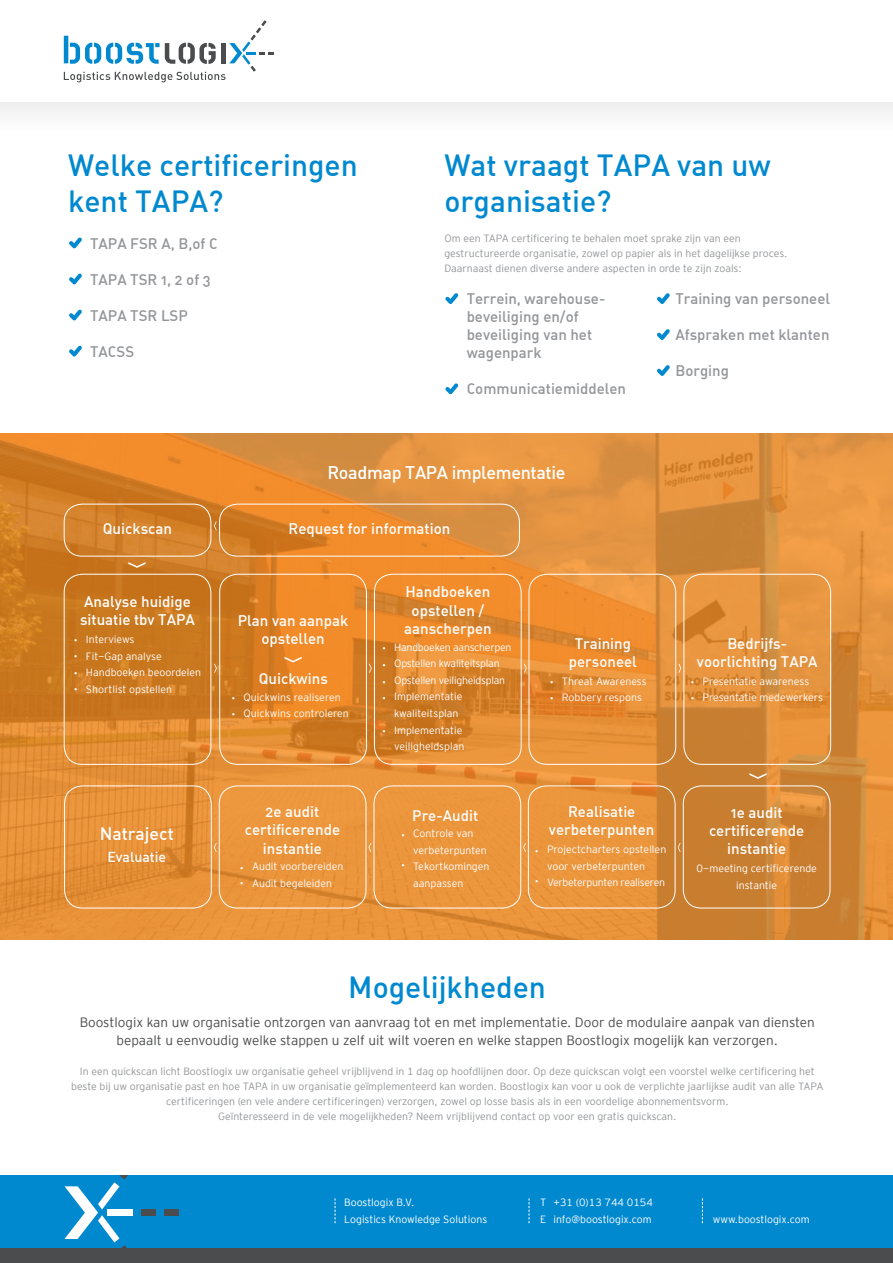
<style>
.page{position:relative;width:893px;height:1263px;background:#fff}
.page>*{position:absolute;margin:0;border:0;box-sizing:border-box;transform-origin:0 0}
.t1{font:30px/36px "DIN Medium Alternate";color:#0089cf}
.t2{font:18px "DIN Medium Alternate";letter-spacing:-.02em;color:#fff}
.t3{font:17.7px "DIN Medium Alternate";color:#fff}
.t4{font:15px/18.1px "DIN Medium Alternate";color:#fff;text-align:center}
.t5{font:15px/18px "DIN Medium Alternate";color:#939598}
.t6{font:14.1px "DIN Medium Alternate";color:#fff}
.t7{font:13.5px/18px "Interstate Mono Lgt";color:#4b4c4d;text-align:center}
.t8{font:10.5px/15px "Interstate Mono Lgt";color:#939598;text-align:center}
.t9{font:10.5px/16.6px "Interstate Mono Lgt";color:#fff}
.t10{font:10.5px/16.6px "Interstate Mono Lgt";letter-spacing:-.025em;color:#fff}
.t11{font:10.5px/16.6px "Interstate Mono Lgt";letter-spacing:-.02em;color:#fff}
</style>
<div class="page">
<div style="left:0;top:1176px;width:893px;height:87px;background:#0089cf"></div>
<div style="left:0;top:1249px;width:893px;height:14px;background:#4b4c4d"></div>
<svg style="left:335px;top:1198px;width:1px;height:25px"></svg>
<svg style="left:529px;top:1198px;width:1px;height:25px"></svg>
<svg style="left:702px;top:1198px;width:1px;height:25px"></svg>
<div style="left:141px;top:1209px;width:15px;height:6px;background:#4b4c4d"></div>
<div style="left:164px;top:1209px;width:15px;height:6px;background:#4b4c4d"></div>
<svg style="left:64px;top:1176px;width:70px;height:73px"></svg>
<div style="left:0;top:102px;width:893px;height:28px;background:#f5f6f6"></div>
<svg style="left:64px;top:20px;width:209px;height:62px"></svg>
<img style="left:0;top:433px;width:893px;height:507px">
<svg style="left:69px;top:237px;width:13px;height:11px"></svg>
<svg style="left:69px;top:273px;width:13px;height:11px"></svg>
<svg style="left:69px;top:309px;width:13px;height:11px"></svg>
<svg style="left:69px;top:345px;width:13px;height:11px"></svg>
<svg style="left:445px;top:293px;width:13px;height:11px"></svg>
<svg style="left:657px;top:293px;width:13px;height:11px"></svg>
<svg style="left:657px;top:329px;width:13px;height:11px"></svg>
<svg style="left:657px;top:365px;width:13px;height:11px"></svg>
<svg style="left:445px;top:383px;width:13px;height:11px"></svg>
<div style="left:374px;top:574px;width:147px;height:190px;border:1px solid #fff;border-radius:18px"></div>
<div style="left:220px;top:574px;width:147px;height:190px;border:1px solid #fff;border-radius:18px"></div>
<div style="left:64px;top:574px;width:147px;height:190px;border:1px solid #fff;border-radius:18px"></div>
<div style="left:529px;top:574px;width:147px;height:190px;border:1px solid #fff;border-radius:18px"></div>
<div style="left:684px;top:574px;width:147px;height:190px;border:1px solid #fff;border-radius:18px"></div>
<svg style="left:214px;top:664px;width:3px;height:9px"></svg>
<svg style="left:369px;top:664px;width:3px;height:9px"></svg>
<svg style="left:524px;top:664px;width:3px;height:9px"></svg>
<svg style="left:678px;top:664px;width:3px;height:9px"></svg>
<svg style="left:749px;top:773px;width:18px;height:6px"></svg>
<div style="left:64px;top:504px;width:147px;height:52px;border:1px solid #fff;border-radius:18px"></div>
<svg style="left:128px;top:562px;width:18px;height:6px"></svg>
<svg style="left:284px;top:657px;width:18px;height:5px"></svg>
<div style="left:219px;top:504px;width:301px;height:52px;border:1px solid #fff;border-radius:18px"></div>
<svg style="left:214px;top:521px;width:3px;height:9px"></svg>
<div style="left:64px;top:786px;width:147px;height:122px;border:1px solid #fff;border-radius:18px"></div>
<div style="left:219px;top:786px;width:147px;height:122px;border:1px solid #fff;border-radius:18px"></div>
<div style="left:374px;top:786px;width:147px;height:122px;border:1px solid #fff;border-radius:18px"></div>
<div style="left:528px;top:786px;width:147px;height:122px;border:1px solid #fff;border-radius:18px"></div>
<svg style="left:368px;top:843px;width:3px;height:9px"></svg>
<svg style="left:214px;top:843px;width:3px;height:9px"></svg>
<svg style="left:523px;top:843px;width:3px;height:9px"></svg>
<svg style="left:678px;top:843px;width:3px;height:9px"></svg>
<div style="left:683px;top:786px;width:147px;height:122px;border:1px solid #fff;border-radius:18px"></div>
<h1 class="t1" style="left:68px;top:146px;width:291px">Welke certificeringen kent TAPA?</h1>
<h3 class="t5" style="left:90px;top:234px;width:129px">TAPA FSR A, B,of C</h3>
<h3 class="t5" style="left:90px;top:270px;width:122px">TAPA TSR 1, 2 of 3</h3>
<h3 class="t5" style="left:90px;top:306px;width:99px">TAPA TSR LSP</h3>
<h3 class="t5" style="left:90px;top:342px;width:46px">TACSS</h3>
<h1 class="t1" style="left:444px;top:146px;width:328px">Wat vraagt TAPA van uw organisatie?</h1>
<p class="t8" style="left:444px;top:230px;width:345px;text-align:left">Om een TAPA certificering te behalen moet sprake zijn van een gestructureerde organisatie, zowel op papier als in het dagelijkse proces.<br>Daarnaast dienen diverse andere aspecten in orde te zijn zoals:</p>
<h3 class="t5" style="left:467px;top:289px;width:140px">Terrein, warehouse&shy;beveiliging en/of beveiliging van het wagenpark</h3>
<h3 class="t5" style="left:467px;top:379px;width:161px">Communicatiemiddelen</h3>
<h3 class="t5" style="left:675px;top:289px;width:156px">Training van personeel</h3>
<h3 class="t5" style="left:675px;top:325px;width:156px">Afspraken met klanten</h3>
<h3 class="t5" style="left:675px;top:361px;width:55px">Borging</h3>
<h2 class="t2" style="left:327px;top:461px;width:240px">Roadmap TAPA implementatie</h2>
<h3 class="t4" style="left:103px;top:519px;width:71px">Quickscan</h3>
<h3 class="t4" style="left:289px;top:519px;width:163px">Request for information</h3>
<h3 class="t4" style="left:404px;top:582px;width:89px">Handboeken opstellen / aanscherpen</h3>
<h3 class="t4" style="left:80px;top:592px;width:117px;text-align:left">Analyse huidige situatie tbv TAPA</h3>
<p class="t9" style="left:86px;top:631px;width:117px">Interviews<br>Fit-Gap analyse<br>Handboeken beoordelen<br>Shortlist opstellen</p>
<h3 class="t4" style="left:238px;top:611px;width:112px">Plan van aanpak opstellen</h3>
<p class="t9" style="left:74px;top:632px;width:5px;text-align:justify">• • • •</p>
<p class="t10" style="left:394px;top:639px;width:119px">Handboeken aanscherpen<br>Opstellen kwaliteitsplan<br>Opstellen veiligheidsplan<br>Implementatie kwaliteitsplan<br>Implementatie veiligheidsplan</p>
<p class="t9" style="left:382px;top:640px;width:5px;text-align:justify">• • • •</p>
<p class="t9" style="left:382px;top:723px;width:5px">•</p>
<h3 class="t4" style="left:259px;top:669px;width:71px">Quickwins</h3>
<p class="t9" style="left:244px;top:688px;width:107px">Quickwins realiseren<br>Quickwins controleren</p>
<p class="t9" style="left:231px;top:691px;width:5px;line-height:15.1px">• •</p>
<h3 class="t3" style="left:100px;top:822px;width:76px">Natraject</h3>
<h3 class="t6" style="left:107px;top:848px;width:60px">Evaluatie</h3>
<h3 class="t4" style="left:266px;top:802px;width:55px">2e audit</h3>
<h3 class="t4" style="left:412px;top:806px;width:68px">Pre-Audit</h3>
<h3 class="t4" style="left:245px;top:820px;width:97px">certificerende instantie</h3>
<p class="t9" style="left:413px;top:825px;width:78px">Controle van verbeterpunten<br>Tekortkomingen aanpassen</p>
<p class="t9" style="left:401px;top:827px;width:5px">•</p>
<p class="t9" style="left:401px;top:857px;width:5px">•</p>
<p class="t9" style="left:252px;top:858px;width:93px">Audit voorbereiden<br>Audit begeleiden</p>
<p class="t9" style="left:240px;top:861px;width:5px;line-height:15.1px">• •</p>
<h3 class="t4" style="left:569px;top:634px;width:70px">Training personeel</h3>
<h3 class="t4" style="left:697px;top:634px;width:122px">Bedrijfs&shy;voorlichting TAPA</h3>
<p class="t9" style="left:550px;top:675px;width:5px;line-height:15.1px">• •</p>
<p class="t9" style="left:703px;top:672px;width:122px">Presentatie awareness<br>Presentatie medewerkers</p>
<p class="t9" style="left:562px;top:672px;width:86px">Threat Awareness<br>Robbery respons</p>
<p class="t9" style="left:690px;top:675px;width:5px;line-height:15.1px">• •</p>
<p class="t9" style="left:535px;top:843px;width:5px">•</p>
<p class="t9" style="left:535px;top:873px;width:5px">•</p>
<h3 class="t4" style="left:549px;top:802px;width:107px">Realisatie verbeterpunten</h3>
<p class="t11" style="left:547px;top:841px;width:121px">Projectcharters opstellen voor verbeterpunten<br>Verbeterpunten realiseren</p>
<h3 class="t4" style="left:709px;top:802px;width:97px">1e audit certificerende instantie</h3>
<p class="t9" style="left:696px;top:860px;width:122px;text-align:center">0-meeting certificerende instantie</p>
<h1 class="t1" style="left:348px;top:968px;width:199px">Mogelijkheden</h1>
<p class="t7" style="left:80px;top:1013px;width:737px">Boostlogix kan uw organisatie ontzorgen van aanvraag tot en met implementatie. Door de modulaire aanpak van diensten bepaalt u eenvoudig welke stappen u zelf uit wilt voeren en welke stappen Boostlogix mogelijk kan verzorgen.</p>
<p class="t8" style="left:71px;top:1063px;width:754px">In een quickscan licht Boostlogix uw organisatie geheel vrijblijvend in 1 dag op hoofdlijnen door. Op deze quickscan volgt een voorstel welke certificering het beste bij uw organisatie past en hoe TAPA in uw organisatie geïmplementeerd kan worden. Boostlogix kan voor u ook de verplichte jaarlijkse audit van alle TAPA certificeringen (en vele andere certificeringen) verzorgen, zowel op losse basis als in een voordelige abonnementsvorm.<br>Geïnteresseerd in de vele mogelijkheden? Neem vrijblijvend contact op voor een gratis quickscan.</p>
<p class="t9" style="left:344px;top:1194px;width:145px">Boostlogix B.V.<br>Logistics Knowledge Solutions</p>
<p class="t9" style="left:540px;top:1194px;width:114px">T +31 (0)13 744 0154<br>E info@boostlogix.com</p>
<p class="t9" style="left:713px;top:1210px;width:99px">www.boostlogix.com</p>
</div>
